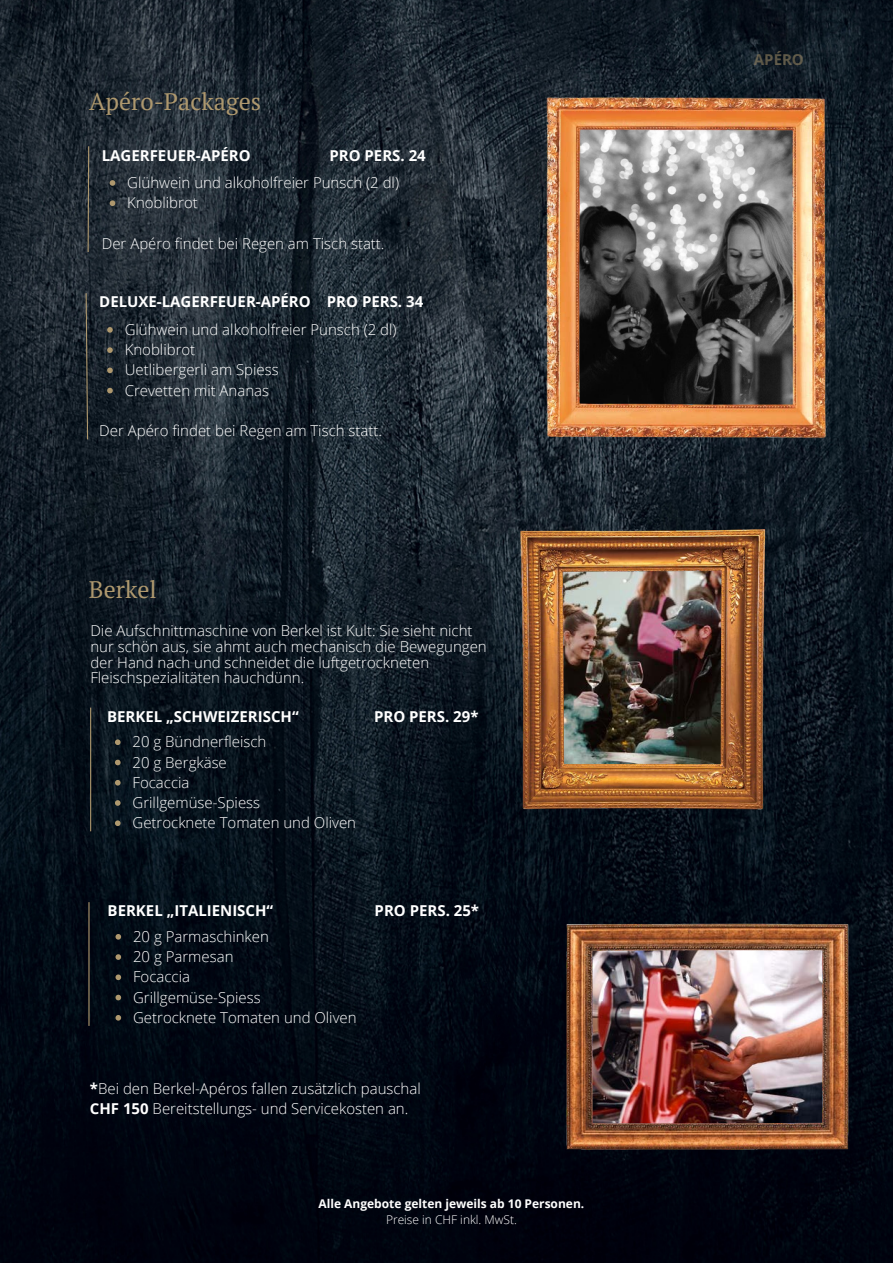
<style>
.page{position:relative;width:893px;height:1264px;background:#fff}
.page>*{position:absolute;margin:0;border:0;box-sizing:border-box;transform-origin:0 0}
.t1{font:24px "PT Serif";color:#ae986e}
.t2{font:300 15px/20.2px "Open Sans";color:#fff}
.t3{font:700 15px "Open Sans";color:#fff}
.t4{font:700 15px "Open Sans";color:#ae986e}
.t5{font:700 12px "Open Sans";color:#fff}
.t6{font:300 12px "Open Sans";color:#fff}
.s1{font-weight:700}
</style>
<div class="page">
<img style="left:0;top:0;width:892px;height:1262px">
<svg style="left:87px;top:145px;width:3px;height:108px"></svg>
<img style="left:536px;top:93px;width:295px;height:366px">
<img style="left:513px;top:525px;width:259px;height:288px">
<svg style="left:110px;top:180px;width:5px;height:6px"></svg>
<svg style="left:110px;top:200px;width:5px;height:6px"></svg>
<svg style="left:115px;top:739px;width:5px;height:6px"></svg>
<svg style="left:115px;top:759px;width:5px;height:6px"></svg>
<svg style="left:115px;top:780px;width:5px;height:5px"></svg>
<svg style="left:115px;top:800px;width:5px;height:5px"></svg>
<svg style="left:115px;top:820px;width:5px;height:6px"></svg>
<svg style="left:115px;top:934px;width:6px;height:5px"></svg>
<svg style="left:115px;top:954px;width:6px;height:5px"></svg>
<svg style="left:115px;top:974px;width:6px;height:6px"></svg>
<svg style="left:115px;top:994px;width:6px;height:6px"></svg>
<svg style="left:115px;top:1014px;width:6px;height:6px"></svg>
<hr style="left:90px;top:707px;width:1px;height:124px;background:#ae986e">
<hr style="left:88px;top:902px;width:1px;height:123px;background:#ae986e">
<svg style="left:85px;top:292px;width:4px;height:148px"></svg>
<svg style="left:107px;top:327px;width:6px;height:6px"></svg>
<svg style="left:107px;top:347px;width:6px;height:6px"></svg>
<svg style="left:107px;top:367px;width:6px;height:6px"></svg>
<svg style="left:107px;top:388px;width:6px;height:5px"></svg>
<img style="left:538px;top:899px;width:339px;height:274px">
<p class="t1" style="left:89px;top:85px;width:173px">Apéro-Packages</p>
<p class="t3" style="left:102px;top:144px;width:150px">LAGERFEUER-APÉRO</p>
<p class="t2" style="left:127px;top:172px;width:273px">Glühwein und alkoholfreier Punsch (2 dl)</p>
<p class="t2" style="left:127px;top:192px;width:72px">Knoblibrot</p>
<p class="t2" style="left:102px;top:233px;width:284px">Der Apéro findet bei Regen am Tisch statt.</p>
<p class="t3" style="left:329px;top:144px;width:98px">PRO PERS. 24</p>
<p class="t3" style="left:99px;top:291px;width:213px">DELUXE-LAGERFEUER-APÉRO</p>
<p class="t2" style="left:125px;top:319px;width:273px">Glühwein und alkoholfreier Punsch (2 dl)</p>
<p class="t2" style="left:125px;top:339px;width:72px">Knoblibrot</p>
<p class="t2" style="left:125px;top:359px;width:155px">Uetlibergerli am Spiess</p>
<p class="t2" style="left:125px;top:380px;width:146px">Crevetten mit Ananas</p>
<p class="t2" style="left:99px;top:420px;width:284px">Der Apéro findet bei Regen am Tisch statt.</p>
<p class="t3" style="left:327px;top:291px;width:98px">PRO PERS. 34</p>
<p class="t1" style="left:89px;top:572px;width:69px">Berkel</p>
<p class="t2" style="left:90px;top:620px;width:383px">Die Aufschnittmaschine von Berkel ist Kult: Sie sieht nicht</p>
<p class="t2" style="left:90px;top:638px;width:398px;line-height:15.8px">nur schön aus, sie ahmt auch mechanisch die Bewegungen der Hand nach und schneidet die luftgetrockneten</p>
<p class="t2" style="left:90px;top:667px;width:215px">Fleischspezialitäten hauchdünn.</p>
<p class="t3" style="left:107px;top:706px;width:193px">BERKEL „SCHWEIZERISCH“</p>
<p class="t2" style="left:132px;top:731px;width:135px">20 g Bündnerfleisch</p>
<p class="t2" style="left:132px;top:751px;width:96px">20 g Bergkäse</p>
<p class="t2" style="left:132px;top:771px;width:58px">Focaccia</p>
<p class="t2" style="left:132px;top:792px;width:129px">Grillgemüse-Spiess</p>
<p class="t2" style="left:132px;top:812px;width:225px">Getrocknete Tomaten und Oliven</p>
<p class="t3" style="left:374px;top:705px;width:106px">PRO PERS. 29*</p>
<p class="t3" style="left:108px;top:900px;width:167px">BERKEL „ITALIENISCH“</p>
<p class="t2" style="left:133px;top:925px;width:137px">20 g Parmaschinken</p>
<p class="t2" style="left:133px;top:946px;width:102px">20 g Parmesan</p>
<p class="t2" style="left:133px;top:966px;width:58px">Focaccia</p>
<p class="t2" style="left:133px;top:986px;width:129px">Grillgemüse-Spiess</p>
<p class="t2" style="left:133px;top:1006px;width:225px">Getrocknete Tomaten und Oliven</p>
<p class="t3" style="left:374px;top:900px;width:106px">PRO PERS. 25*</p>
<p class="t2" style="left:90px;top:1078px;width:332px"><span class="s1">*</span>Bei den Berkel-Apéros fallen zusätzlich pauschal<br><span class="s1">CHF 150</span> Bereitstellungs- und Servicekosten an.</p>
<p class="t5" style="left:318px;top:1194px;width:267px">Alle Angebote gelten jeweils ab 10 Personen.</p>
<p class="t6" style="left:386px;top:1210px;width:132px">Preise in CHF inkl. MwSt.</p>
<p class="t4" style="left:753px;top:49px;width:51px">APÉRO</p>
</div>
